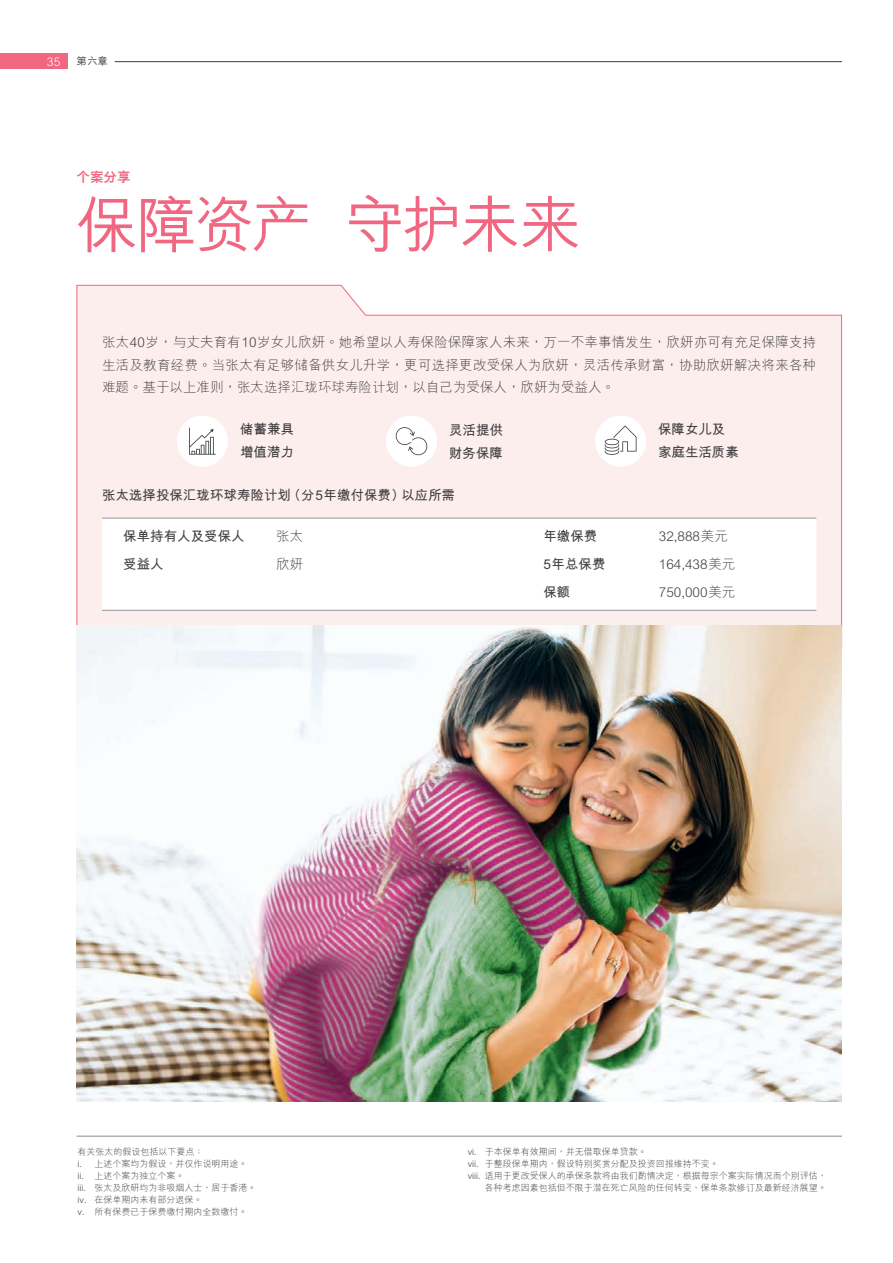
<style>
.page{position:relative;width:893px;height:1263px;background:#fff}
.page>*{position:absolute;margin:0;border:0;box-sizing:border-box;transform-origin:0 0}
.t1{font:500 61.5px "M Hei PR Cfor HSBC";letter-spacing:-.05em;color:#f16681}
.t2{font:300 13.5px/22.5px "M Hei PR Cfor HSBC";color:#3e3e3f;text-align:justify}
.t3{font:700 13.5px/22.5px "M Hei PR Cfor HSBC";color:#3e3e3f}
.t4{font:800 13.5px "M Hei PR Cfor HSBC";color:#f16681}
.t5{font:300 12px "M Hei H Kfor HSBC";color:#fff}
.t6{font:500 10.5px "M Hei PR Cfor HSBC";color:#3e3e3f}
.t7{font:300 9px/12px "M Hei PR Cfor HSBC";color:#3e3e3f}
.s1{font-family:"M Hei H Kfor HSBC"}
</style>
<div class="page">
<div style="left:0;top:53px;width:68px;height:16px;background:#f16681"></div>
<hr style="left:115px;top:61px;width:727px;height:1px;background:#3e3e3f">
<svg style="left:76px;top:284px;width:766px;height:364px;background:#fceeee"></svg>
<svg style="left:102px;top:519px;width:714px;height:91px"></svg>
<hr style="left:102px;top:518px;width:153px;height:1px;background:#939598">
<hr style="left:255px;top:518px;width:267px;height:1px;background:#939598">
<hr style="left:522px;top:518px;width:116px;height:1px;background:#939598">
<hr style="left:638px;top:518px;width:178px;height:1px;background:#939598">
<hr style="left:102px;top:610px;width:153px;height:1px;background:#939598">
<hr style="left:255px;top:610px;width:267px;height:1px;background:#939598">
<hr style="left:522px;top:610px;width:116px;height:1px;background:#939598">
<hr style="left:638px;top:610px;width:178px;height:1px;background:#939598">
<div style="left:595px;top:416px;width:51px;height:51px;background:#fff;border-radius:50%"></div>
<svg style="left:605px;top:425px;width:31px;height:30px"></svg>
<div style="left:386px;top:416px;width:51px;height:51px;background:#fff;border-radius:50%"></div>
<svg style="left:395px;top:427px;width:33px;height:28px"></svg>
<div style="left:177px;top:416px;width:51px;height:51px;background:#fff;border-radius:50%"></div>
<svg style="left:189px;top:428px;width:27px;height:27px"></svg>
<img style="left:77px;top:625px;width:765px;height:476px">
<hr style="left:77px;top:1135px;width:765px;height:2px;background:#939598">
<h3 class="t5" style="left:47px;top:55px;width:15px">35</h3>
<p class="t6" style="left:77px;top:56px;width:33px">第六章</p>
<h2 class="t4" style="left:77px;top:169px;width:56px">个案分享</h2>
<h1 class="t1" style="left:77px;top:191px;width:506px">保障资产守护未来</h1>
<h2 class="t2" style="left:102px;top:331px;width:716px">张太40岁<span class="s1">，</span>与丈夫育有10岁女儿欣妍<span class="s1">。</span>她希望以人寿保险保障家人未来<span class="s1">，</span>万一不幸事情发生<span class="s1">，</span>欣妍亦可有充足保障支持生活及教育经费<span class="s1">。</span>当张太有足够储备供女儿升学<span class="s1">，</span>更可选择更改受保人为欣妍<span class="s1">，</span>灵活传承财富<span class="s1">，</span>协助欣妍解决将来各种难题<span class="s1">。</span>基于以上准则<span class="s1">，</span>张太选择汇珑环球寿险计划<span class="s1">，</span>以自己为受保人<span class="s1">，</span>欣妍为受益人<span class="s1">。</span></h2>
<h2 class="t3" style="left:240px;top:418px;width:55px">储蓄兼具增值潜力</h2>
<h2 class="t3" style="left:449px;top:419px;width:55px">灵活提供财务保障</h2>
<h2 class="t3" style="left:658px;top:418px;width:82px">保障女儿及家庭生活质素</h2>
<h2 class="t3" style="left:102px;top:484px;width:355px">张太选择投保汇珑环球寿险计划（分5年缴付保费）以应所需</h2>
<h2 class="t3" style="left:123px;top:525px;width:123px">保单持有人及受保人</h2>
<h2 class="t2" style="left:276px;top:525px;width:28px">张太</h2>
<h2 class="t3" style="left:543px;top:525px;width:55px">年缴保费</h2>
<h2 class="t2" style="left:659px;top:525px;width:70px">32,888美元</h2>
<h2 class="t3" style="left:123px;top:553px;width:42px">受益人</h2>
<h2 class="t2" style="left:276px;top:553px;width:28px">欣妍</h2>
<h2 class="t3" style="left:543px;top:553px;width:64px">5年总保费</h2>
<h2 class="t2" style="left:659px;top:553px;width:78px">164,438美元</h2>
<h2 class="t3" style="left:543px;top:581px;width:28px">保额</h2>
<h2 class="t2" style="left:659px;top:581px;width:78px">750,000美元</h2>
<p class="t7" style="left:78px;top:1146px;width:181px">有关张太的假设包括以下要点<span class="s1">：<br></span>i. 上述个案均为假设<span class="s1">，</span>并仅作说明用途<span class="s1">。<br></span>ii. 上述个案为独立个案<span class="s1">。<br></span>iii. 张太及欣研均为非吸烟人士<span class="s1">，</span>居于香港<span class="s1">。</span>iv. 在保单期内未有部分退保<span class="s1">。<br></span>v. 所有保费已于保费缴付期内全数缴付<span class="s1">。</span></p>
<p class="t7" style="left:468px;top:1146px;width:181px">vi. 于本保单有效期间<span class="s1">，</span>并无借取保单贷款<span class="s1">。</span></p>
<p class="t7" style="left:468px;top:1158px;width:253px">vii. 于整段保单期内<span class="s1">，</span>假设特别奖赏分配及投资回报维持不变<span class="s1">。</span></p>
<p class="t7" style="left:468px;top:1170px;width:361px">viii. 适用于更改受保人的承保条款将由我们酌情决定<span class="s1">，</span>根据每宗个案实际情况而个别评估<span class="s1">，</span></p>
<p class="t7" style="left:485px;top:1182px;width:343px">各种考虑因素包括但不限于潜在死亡风险的任何转变丶保单条款修订及最新经济展望<span class="s1">。</span></p>
</div>
